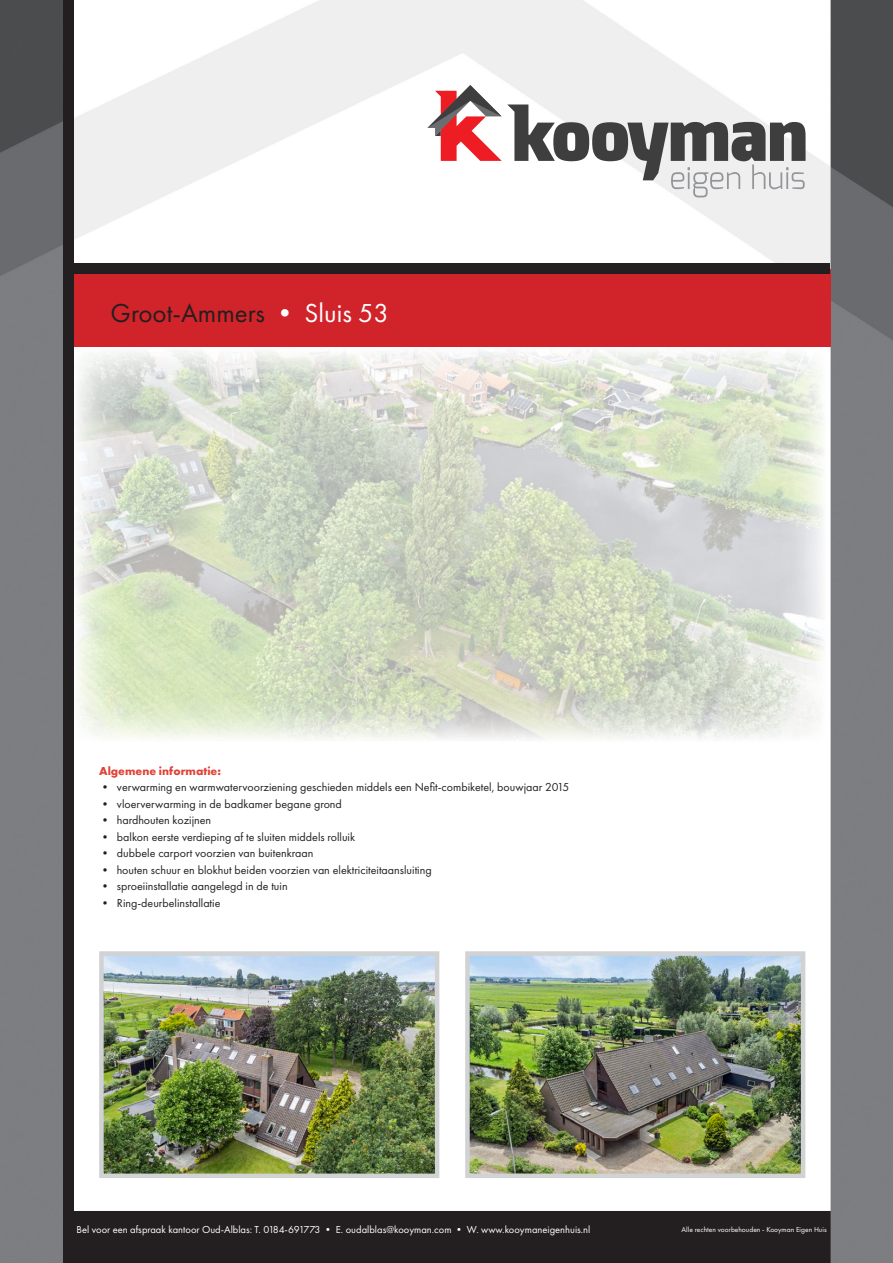
<style>
.page{position:relative;width:893px;height:1263px;background:#fff}
.page>*{position:absolute;margin:0;border:0;box-sizing:border-box;transform-origin:0 0}
.t1{font:27px "Futura PT";color:#231f20}
.t2{font:12px "Futura PT";color:#231f20}
.t3{font:700 12px "Futura PT";color:#df4338}
.t4{font:10.5px "Futura PT";color:#fff}
.t5{font:7.5px "Futura PT";color:#fff}
.s1{color:#fff}
</style>
<div class="page">
<img style="left:0;top:0;width:893px;height:1263px">
<div style="left:70px;top:269px;width:761px;height:78px;background:#d1232a"></div>
<div style="left:70px;top:264px;width:760px;height:10px;background:#231f20"></div>
<div style="left:63px;top:0;width:10px;height:1263px;background:#231f20"></div>
<img style="left:73px;top:347px;width:753px;height:394px">
<img style="left:470px;top:956px;width:330px;height:217px">
<div style="left:465px;top:951px;width:340px;height:227px;border:4px solid #d1d2d4"></div>
<img style="left:104px;top:956px;width:330px;height:217px">
<div style="left:99px;top:951px;width:340px;height:227px;border:4px solid #d1d2d4"></div>
<svg style="left:427px;top:85px;width:378px;height:112px"></svg>
<h1 class="t1" style="left:111px;top:297px;width:280px">Groot-Ammers <span class="s1">• Sluis 53</span></h1>
<p class="t3" style="left:99px;top:763px;width:123px">Algemene informatie:</p>
<p class="t2" style="left:99px;top:780px;width:472px">• verwarming en warmwatervoorziening geschieden middels een Nefit-combiketel, bouwjaar 2015</p>
<p class="t2" style="left:99px;top:796px;width:244px">• vloerverwarming in de badkamer begane grond</p>
<p class="t2" style="left:99px;top:813px;width:114px">• hardhouten kozijnen</p>
<p class="t2" style="left:99px;top:829px;width:258px">• balkon eerste verdieping af te sluiten middels rolluik</p>
<p class="t2" style="left:99px;top:846px;width:216px">• dubbele carport voorzien van buitenkraan</p>
<p class="t2" style="left:99px;top:862px;width:334px">• houten schuur en blokhut beiden voorzien van elektriciteitaansluiting</p>
<p class="t2" style="left:99px;top:879px;width:190px">• sproeiinstallatie aangelegd in de tuin</p>
<p class="t2" style="left:99px;top:895px;width:123px">• Ring-deurbelinstallatie</p>
<p class="t4" style="left:77px;top:1223px;width:515px">Bel voor een afspraak kantoor Oud-Alblas: T. 0184-691773 • E. oudalblas@kooyman.com • W. www.kooymaneigenhuis.nl</p>
<p class="t5" style="left:682px;top:1225px;width:146px">Alle rechten voorbehouden - Kooyman Eigen Huis</p>
</div>
